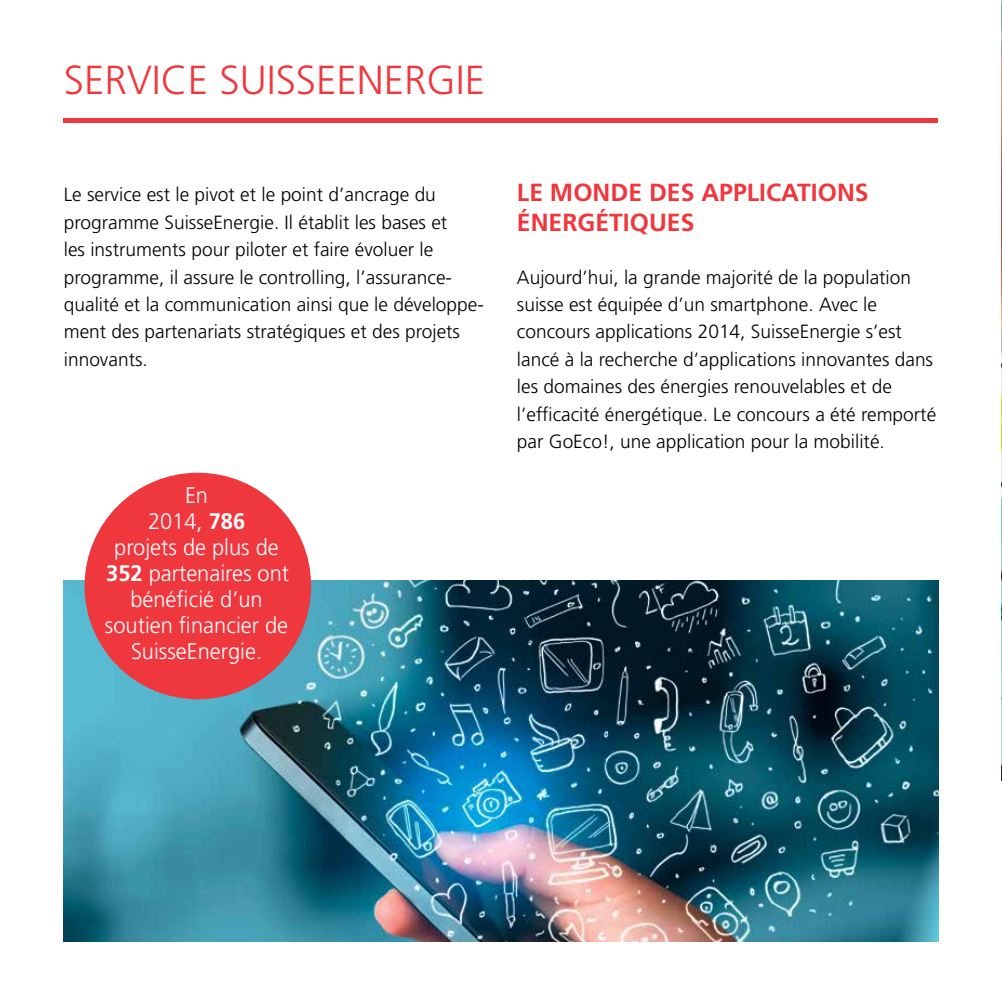
<style>
.page{position:relative;width:1002px;height:1002px;background:#fff}
.page>*{position:absolute;margin:0;border:0;box-sizing:border-box;transform-origin:0 0}
.t1{font:300 40.5px "Frutiger LT Std";color:#ef373e}
.t2{font:700 24.75px/29.7px "Frutiger LT Std";color:#ef373e}
.t3{font:300 22.5px/25.9px "Frutiger LT Std";color:#fff;text-align:center}
.t4{font:300 19.12px/27.4px "Frutiger LT Std";color:#000}
.s1{font-weight:700}
</style>
<div class="page">
<img style="left:1001px;top:0;width:1px;height:780px">
<img style="left:64px;top:580px;width:874px;height:361px">
<div style="left:64px;top:118px;width:874px;height:5px;background:#ef373e"></div>
<div style="left:85px;top:472px;width:226px;height:227px;background:#ef373e;border-radius:50%"></div>
<h1 class="t1" style="left:64px;top:57px;width:423px">SERVICE SUISSEENERGIE</h1>
<p class="t4" style="left:64px;top:181px;width:421px">Le service est le pivot et le point d’ancrage du programme SuisseEnergie. Il établit les bases et<br>les instruments pour piloter et faire évoluer le programme, il assure le controlling, l’assurance&shy;qualité et la communication ainsi que le développe&shy;ment des partenariats stratégiques et des projets innovants.</p>
<p class="t2" style="left:517px;top:178px;width:353px">LE MONDE DES APPLICATIONS<br>ÉNERGÉTIQUES</p>
<p class="t4" style="left:517px;top:263px;width:421px">Aujourd’hui, la grande majorité de la population suisse est équipée d’un smartphone. Avec le concours applications 2014, SuisseEnergie s’est lancé à la recherche d’applications innovantes dans les domaines des énergies renouvelables et de l’efficacité énergétique. Le concours a été remporté par GoEco!, une application pour la mobilité.</p>
<p class="t3" style="left:105px;top:483px;width:186px">En<br>2014, <span class="s1">786<br></span>projets de plus de<br><span class="s1">352</span> partenaires ont bénéficié d’un soutien financier de<br>SuisseEnergie.</p>
</div>
